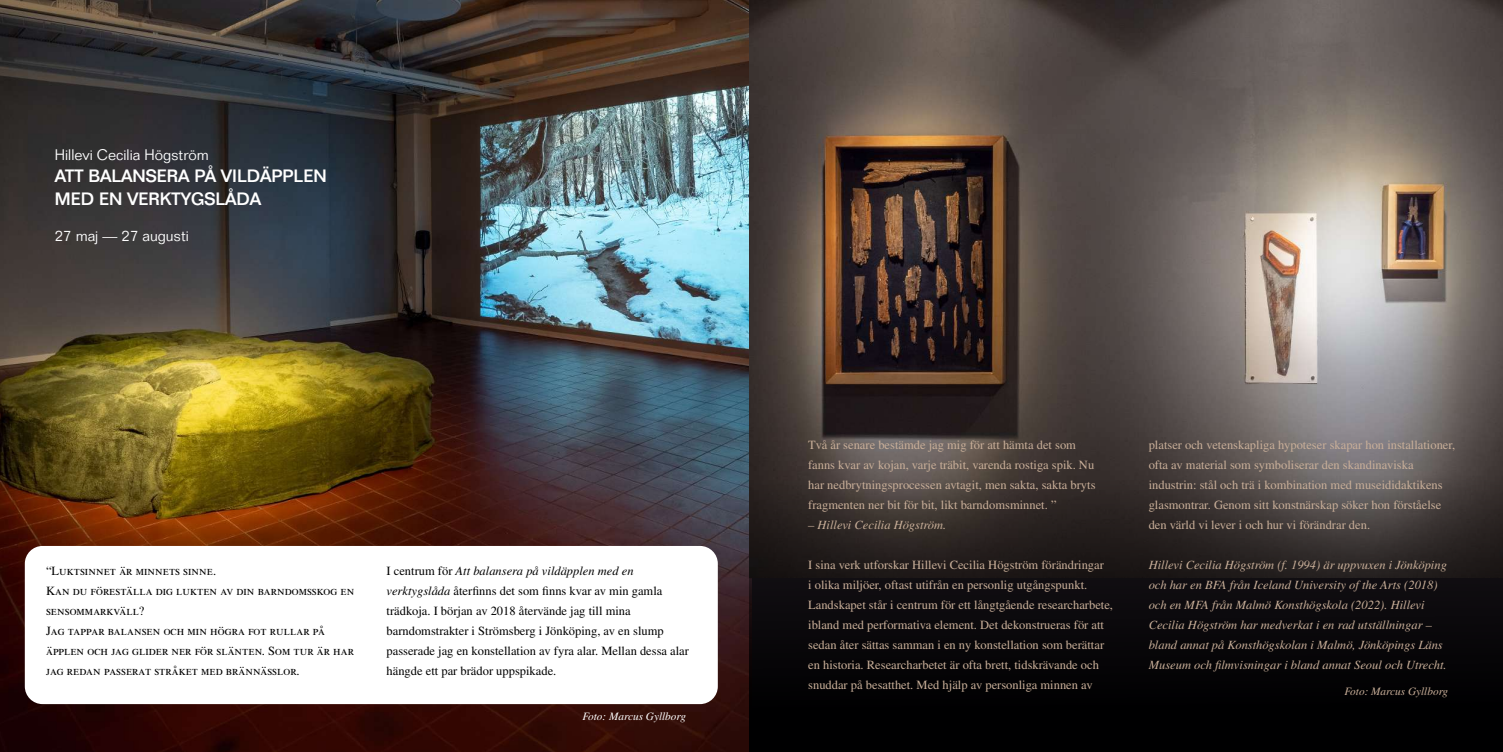
<style>
.page{position:relative;width:1503px;height:752px;background:#fff}
.page>*{position:absolute;margin:0;border:0;box-sizing:border-box;transform-origin:0 0}
.t1{font:500 17.5px/22.5px "Folio Std";color:#fff}
.t2{font:300 15px "Folio Std";color:#fff}
.t3{font:12.5px/20px "Times LT Std";color:#c9af99}
.t4{font:12.5px/20px "Times LT Std";color:#000001}
.t5{font:italic 12.5px/20px "Times LT Std";color:#c9af99}
.t6{font:italic 11.25px "Times LT Std";color:#fff}
.t7{font:italic 11.25px "Times LT Std";color:#c9af99}
.s1{font-style:italic}
</style>
<div class="page">
<img style="left:0;top:0;width:749px;height:751px">
<div style="left:25px;top:545px;width:693px;height:158px;background:#fff;border-radius:18px"></div>
<img style="left:749px;top:0;width:753px;height:440px">
<svg style="left:749px;top:440px;width:753px;height:311px;background:#1e1b1b"></svg>
<p class="t2" style="left:55px;top:145px;width:155px">Hillevi Cecilia Högström</p>
<h1 class="t1" style="left:55px;top:165px;width:273px">ATT BALANSERA PÅ VILDÄPPLEN<br>MED EN VERKTYGSLÅDA</h1>
<p class="t2" style="left:55px;top:226px;width:135px">27 maj — 27 augusti</p>
<p class="t4" style="left:46px;top:560px;width:310px">“Luktsinnet är minnets sinne.<br>Kan du föreställa dig lukten av din barndomsskog en sensommarkväll?<br>Jag tappar balansen och min högra fot rullar på äpplen och jag glider ner för slänten. Som tur är har jag redan passerat stråket med brännässlor.</p>
<p class="t4" style="left:386px;top:560px;width:304px">I centrum för <span class="s1">Att balansera på vildäpplen med en verktygslåda</span> återfinns det som finns kvar av min gamla trädkoja. I början av 2018 återvände jag till mina barndomstrakter i Strömsberg i Jönköping, av en slump passerade jag en konstellation av fyra alar. Mellan dessa alar hängde ett par brädor uppspikade.</p>
<p class="t6" style="left:582px;top:709px;width:105px">Foto: Marcus Gyllborg</p>
<p class="t3" style="left:808px;top:434px;width:289px">Två år senare bestämde jag mig för att hämta det som fanns kvar av kojan, varje träbit, varenda rostiga spik. Nu har nedbrytningsprocessen avtagit, men sakta, sakta bryts fragmenten ner bit för bit, likt barndomsminnet. ”</p>
<p class="t5" style="left:808px;top:514px;width:140px">– Hillevi Cecilia Högström.</p>
<p class="t3" style="left:808px;top:554px;width:306px">I sina verk utforskar Hillevi Cecilia Högström förändringar<br>i olika miljöer, oftast utifrån en personlig utgångspunkt.<br>Landskapet står i centrum för ett långtgående researcharbete, ibland med performativa element. Det dekonstrueras för att sedan åter sättas samman i en ny konstellation som berättar en historia. Researcharbetet är ofta brett, tidskrävande och snuddar på besatthet. Med hjälp av personliga minnen av</p>
<p class="t3" style="left:1148px;top:434px;width:308px">platser och vetenskapliga hypoteser skapar hon installationer, ofta av material som symboliserar den skandinaviska industrin: stål och trä i kombination med museididaktikens glasmontrar. Genom sitt konstnärskap söker hon förståelse den värld vi lever i och hur vi förändrar den.</p>
<p class="t5" style="left:1148px;top:554px;width:300px">Hillevi Cecilia Högström (f. 1994) är uppvuxen i Jönköping och har en BFA från Iceland University of the Arts (2018) och en MFA från Malmö Konsthögskola (2022). Hillevi Cecilia Högström har medverkat i en rad utställningar – bland annat på Konsthögskolan i Malmö, Jönköpings Läns Museum och filmvisningar i bland annat Seoul och Utrecht.</p>
<p class="t7" style="left:1344px;top:684px;width:105px">Foto: Marcus Gyllborg</p>
</div>
